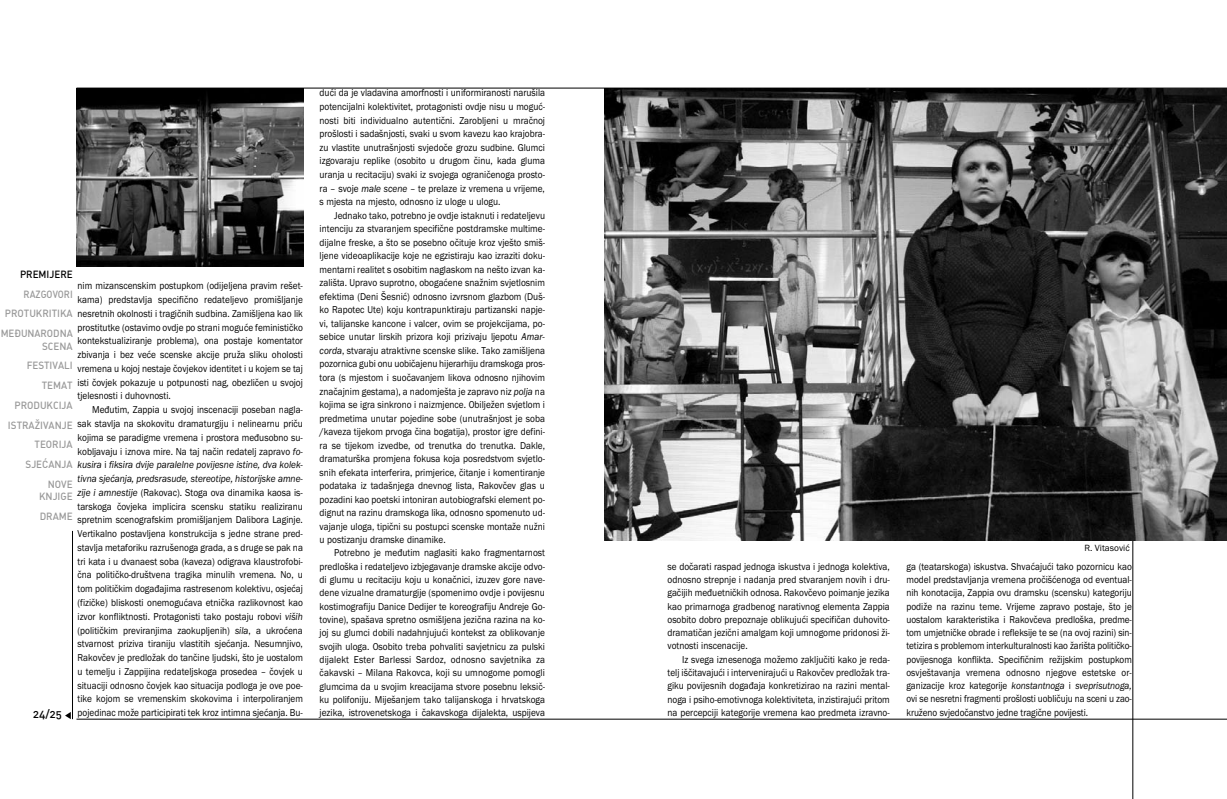
<style>
.page{position:relative;width:1227px;height:799px;background:#fff}
.page>*{position:absolute;margin:0;border:0;box-sizing:border-box;transform-origin:0 0}
.t1{font:11.4px "DIN Medium Rounded";color:#000}
.t2{font:10.35px/13.8px "Franklin Gothic";color:#000;text-align:justify;scale:.9 1}
.t3{font:10.35px/19.8px "DIN Medium Rounded";color:#999;text-align:right;scale:.95 1}
.t4{font:10.35px/19.8px "DIN Medium Rounded";color:#999;text-align:right;scale:.9 1}
.t5{font:10.35px "DIN Medium Rounded";color:#000;scale:.95 1}
.t6{font:9.3px "Franklin Gothic";color:#000}
.s1{font-style:italic}
</style>
<div class="page">
<hr style="left:72px;top:531px;width:1px;height:188px;background:#000">
<svg style="left:65px;top:712px;width:6px;height:7px"></svg>
<hr style="left:1132px;top:88px;width:1px;height:711px;background:#000">
<hr style="left:76px;top:88px;width:1151px;height:1px;background:#000">
<hr style="left:76px;top:719px;width:1151px;height:1px;background:#000">
<img style="left:76px;top:89px;width:228px;height:177px">
<img style="left:605px;top:88px;width:622px;height:452px">
<p class="t5" style="left:20px;top:270px;width:57px">PREMIJERE</p>
<p class="t4" style="left:1px;top:285px;width:82px">RAZGOVORI<br>PROTUKRITIKA<br>ME-UNARODNA</p>
<p class="t3" style="left:8px;top:337px;width:70px">SCENA<br>FESTIVALI<br>TEMAT<br>PRODUKCIJA<br>ISTRAŽIVANJE<br>TEORIJA<br>SJEĆANJA<br>NOVE</p>
<p class="t3" style="left:39px;top:488px;width:37px;text-align:left">KNJIGE<br>DRAME</p>
<p class="t2" style="left:78px;top:280px;width:252px">nim mizanscenskim postupkom (odijeljena pravim rešet&shy;kama) predstavlja specifično redateljevo promišljanje nesretnih okolnosti i tragičnih sudbina. Zamišljena kao lik prostitutke (ostavimo ovdje po strani moguće feminističko kontekstualiziranje problema), ona postaje komentator zbi vanja i bez veće scenske akcije pruža sliku oholosti vremena u kojoj nestaje čovjekov identitet i u kojem se taj isti čovjek pokazuje u potpunosti nag, obezličen u svojoj tjelesnosti i duhovnosti.</p>
<p class="t2" style="left:78px;top:404px;width:252px;text-indent:15px">Međutim, Zappia u svojoj inscenaciji poseban nagla&shy;sak stavlja na skokovitu dramaturgiju i nelinearnu priču kojima se paradigme vremena i prostora međusobno su - kobljavaju i iznova mire. Na taj način redatelj zapravo <span class="s1">fo - ku sira</span> i <span class="s1">fiksira dvije paralelne povijesne istine, dva kolek&shy;tivna sjećanja, predsrasude, stereotipe, historijske amne&shy;zije i amnestije</span> (Rakovac). Stoga ova dinamika kaosa is - tarskoga čovjeka implicira scensku statiku realiziranu spret nim scenografskim promišljanjem Dalibora Laginje.<br>Vertikalno postavljena konstrukcija s jedne strane pred&shy;stavlja metaforiku razrušenoga grada, a s druge se pak na tri kata i u dvanaest soba (kaveza) odigrava klaustrofobi&shy;čna političko-društvena tragika minulih vremena. No, u tom političkim događajima rastresenom kolektivu, osjećaj (fizičke) bliskosti onemogućava etnička razlikovnost kao izvor konfliktnosti. Protagonisti tako postaju robovi <span class="s1">viših </span>(političkim previranjima zaokupljenih) <span class="s1">sila</span>, a ukroćena stvar nost priziva tiraniju vlastitih sjećanja. Nesumnjivo, Ra kovčev je predložak do tančine ljudski, što je uostalom u temelju i Zappijina redateljskoga prosedea – čovjek u situaciji odnosno čovjek kao situacija podloga je ove poe&shy;tike kojom se vremenskim skokovima i interpoliranjem po jedinac može participirati tek kroz intimna sjećanja. Bu -</p>
<p class="t1" style="left:33px;top:710px;width:30px">24/25</p>
<p class="t2" style="left:320px;top:87px;width:252px">dući da je vladavina amorfnosti i uniformiranosti narušila potencijalni kolektivitet, protagonisti ovdje nisu u moguć&shy;nosti biti individualno autentični. Zarobljeni u mračnoj prošlosti i sadašnjosti, svaki u svom kavezu kao krajobra&shy;zu vlastite unutrašnjosti svjedoče grozu sudbine. Glumci izgovaraju replike (osobito u drugom činu, kada gluma ura nja u recitaciju) svaki iz svojega ograničenoga prosto&shy;ra – svoje <span class="s1">male scene</span> – te prelaze iz vremena u vrijeme, s mjesta na mjesto, odnosno iz uloge u ulogu.</p>
<p class="t2" style="left:320px;top:210px;width:252px;text-indent:15px">Jednako tako, potrebno je ovdje istaknuti i redateljevu intenciju za stvaranjem specifične postdramske multime&shy;dijalne freske, a što se posebno očituje kroz vješto smiš - ljene videoaplikacije koje ne egzistiraju kao izraziti doku&shy;mentarni realitet s osobitim naglaskom na nešto izvan ka - zališta. Upravo suprotno, obogaćene snažnim svjetlosnim efektima (Deni Šesnić) odnosno izvrsnom glazbom (Duš - ko Rapotec Ute) koju kontrapunktiraju partizanski napje&shy;vi, talijanske kancone i valcer, ovim se projekcijama, po - se bice unutar lirskih prizora koji prizivaju ljepotu <span class="s1">Amar - corda</span>, stvaraju atraktivne scenske slike. Tako zamišljena pozornica gubi onu uobičajenu hijerarhiju dramskoga pros&shy;tora (s mjestom i suočavanjem likova odnosno njihovim značajnim gestama), a nadomješta je zapravo niz <span class="s1">polja</span> na kojima se igra sinkrono i naizmjence. Obilježen svjetlom i predmetima unutar pojedine sobe (unutrašnjost je so ba /kaveza tijekom prvoga čina bogatija), prostor igre defini&shy;ra se tijekom izvedbe, od trenutka do trenutka. Dakle, dra maturška promjena fokusa koja posredstvom svjetlo&shy;snih efekata interferira, primjerice, čitanje i komentiranje podataka iz tadašnjega dnevnog lista, Rakovčev glas u pozadini kao poetski intoniran autobiografski element po - dignut na razinu dramskoga lika, odnosno spomenuto ud - va janje uloga, tipični su postupci scenske montaže nuž ni u postizanju dramske dinamike.</p>
<p class="t2" style="left:320px;top:547px;width:252px;line-height:13.4px;text-indent:15px">Potrebno je međutim naglasiti kako fragmentarnost predloška i redateljevo izbjegavanje dramske akcije odvo&shy;di glumu u recitaciju koju u konačnici, izuzev gore nave&shy;dene vizualne dramaturgije (spomenimo ovdje i povijesnu kostimografiju Danice Dedijer te koreografiju Andreje Go - to vine), spašava spretno osmišljena jezična razina na ko - joj su glumci dobili nadahnjujući kontekst za oblikovanje svojih uloga. Osobito treba pohvaliti savjetnicu za pulski dijalekt Ester Barlessi Sardoz, odnosno savjetnika za ča kavski – Milana Rakovca, koji su umnogome pomogli glum cima da u svojim kreacijama stvore posebnu leksič - ku polifoniju. Miješanjem tako talijanskoga i hrvatskoga jezika, istrovenetskoga i čakavskoga dijalekta, uspijeva</p>
<p class="t2" style="left:667px;top:560px;width:249px;line-height:13.2px">se dočarati raspad jednoga iskustva i jednoga kolektiva, odnosno strepnje i nadanja pred stvaranjem novih i dru&shy;gačijih međuetničkih odnosa. Rakovčevo poimanje jezika kao primarnoga gradbenog narativnog elementa Zappia osobito dobro prepoznaje oblikujući specifičan duhovito&shy;dramatičan jezični amalgam koji umnogome pridonosi ži - vot nosti inscenacije.</p>
<p class="t2" style="left:667px;top:653px;width:249px;line-height:13.4px;text-indent:15px">Iz svega iznesenoga možemo zaključiti kako je reda&shy;telj iščitavajući i intervenirajući u Rakovčev predložak tra&shy;giku povijesnih događaja konkretizirao na razini mental&shy;noga i psiho-emotivnoga kolektiviteta, inzistirajući pritom na percepciji kategorije vremena kao predmeta izravno-</p>
<p class="t6" style="left:1084px;top:545px;width:47px">R. Vitasović</p>
<p class="t2" style="left:906px;top:560px;width:252px;line-height:13.2px">ga (teatarskoga) iskustva. Shvaćajući tako pozornicu kao mo del predstavljanja vremena pročišćenoga od eventual&shy;nih konotacija, Zappia ovu dramsku (scensku) kategoriju podiže na razinu teme. Vrijeme zapravo postaje, što je uostalom karakteristika i Rakovčeva predloška, predme&shy;tom umjetničke obrade i refleksije te se (na ovoj razini) sin - tetizira s problemom interkulturalnosti kao žarišta po li tičko&shy;povijesnoga konflikta. Specifičnim režijskim pos tup kom osvještavanja vremena odnosno njegove estetske or - ganizacije kroz kategorije <span class="s1">konstantnoga</span> i <span class="s1">sveprisutnoga, </span>ovi se nesretni fragmenti prošlosti uobličuju na sceni u zao&shy;kruženo svjedočanstvo jedne tragične povijesti.</p>
</div>
